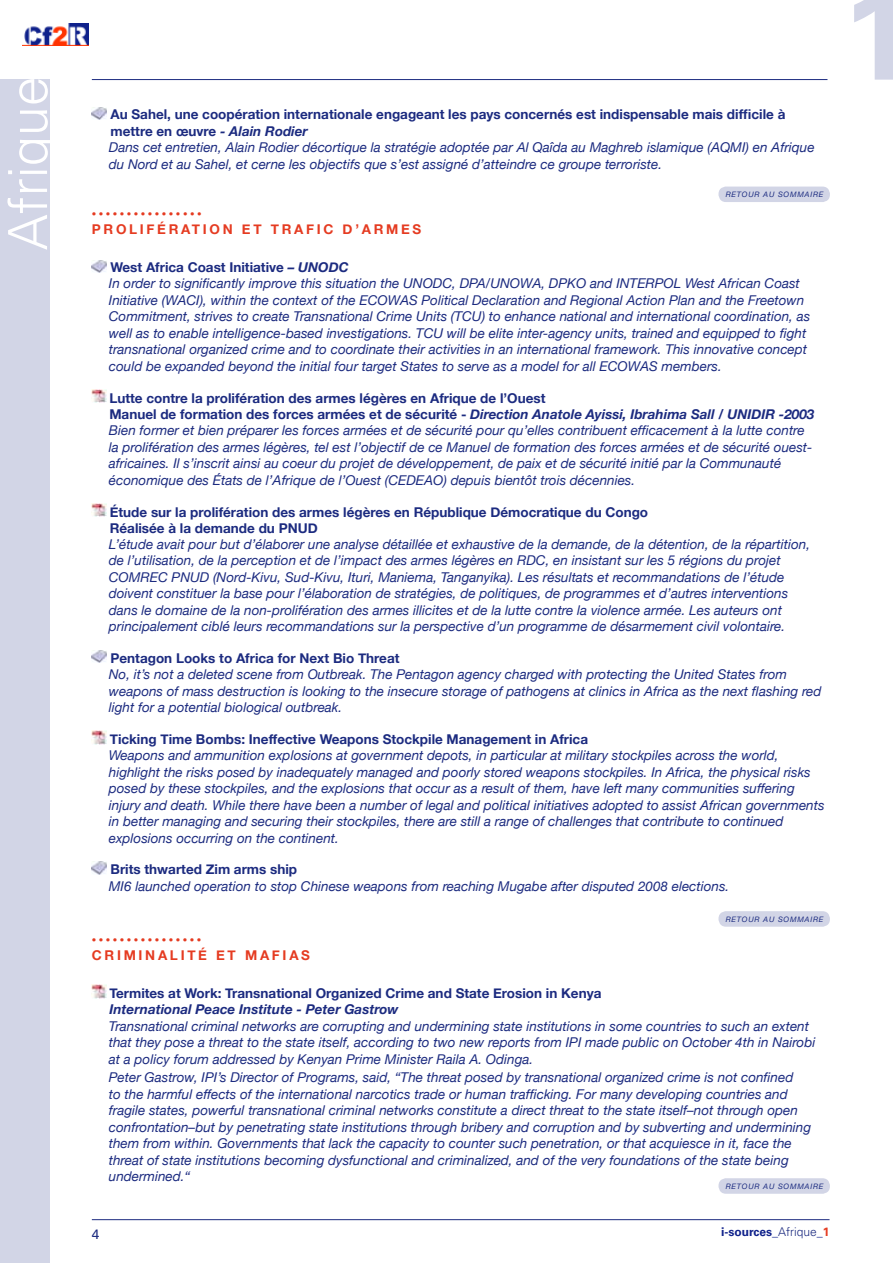
<style>
.page{position:relative;width:893px;height:1263px;background:#fff}
.page>*{position:absolute;margin:0;border:0;box-sizing:border-box;transform-origin:0 0}
.t1{font:700 126px "Univers";color:#d2d5e6}
.t2{font:300 54px "Univers";color:#fff}
.t3{font:italic 13.5px/16.5px "Helvetica Neue";color:#1c2b80}
.t4{font:700 13.5px/16.5px "Helvetica Neue";color:#1c2b80}
.t5{font:700 13.5px "Helvetica Neue";letter-spacing:.2em;color:#e53b21}
.t6{font:italic 700 13.5px "Helvetica Neue";color:#1c2b80}
.t7{font:13.5px "Univers";color:#1c2b80}
.t8{font:700 12px "Univers";color:#0f218b}
.t9{font:700 9px "Helvetica Neue";color:#e53b21}
.t10{font:9px "Helvetica Neue";color:#e53b21}
.t11{font:italic 7.5px "Helvetica Neue";letter-spacing:.1em;color:#1c2b80}
.s1{font-weight:700;font-style:normal}
.s2{font-weight:700}
.s3{font-weight:300;color:#1c2b80}
.s4{color:#e53b21}
</style>
<div class="page">
<div style="left:0;top:79px;width:50px;height:1184px;background:#d2d5e6"></div>
<img style="left:22px;top:23px;width:67px;height:22px">
<hr style="left:92px;top:79px;width:735px;height:1px;background:#1c2b80">
<hr style="left:92px;top:1219px;width:737px;height:1px;background:#1c2b80">
<img style="left:92px;top:107px;width:15px;height:12px">
<img style="left:92px;top:261px;width:15px;height:12px">
<img style="left:92px;top:389px;width:14px;height:14px">
<img style="left:92px;top:503px;width:14px;height:14px">
<img style="left:92px;top:651px;width:15px;height:12px">
<img style="left:92px;top:731px;width:14px;height:13px">
<img style="left:92px;top:862px;width:15px;height:12px">
<img style="left:92px;top:984px;width:14px;height:14px">
<div style="left:718px;top:1178px;width:112px;height:16px;background:#d2d5e6;border-radius:8px"></div>
<div style="left:718px;top:911px;width:112px;height:16px;background:#d2d5e6;border-radius:8px"></div>
<div style="left:718px;top:187px;width:112px;height:15px;background:#d2d5e6;border-radius:8px"></div>
<h2 class="t2" style="left:-5px;top:250px;width:176px;rotate:-90deg">Afrique</h2>
<p class="t3" style="left:109px;top:106px;width:707px"><span class="s1">Au Sahel, une coopération internationale engageant les pays concernés est indispensable mais difficile à mettre en œuvre</span> <span class="s2">- Alain Rodier<br></span>Dans cet entretien, Alain Rodier décortique la stratégie adoptée par Al Qaîda au Maghreb islamique (AQMI) en Afrique du Nord et au Sahel, et cerne les objectifs que s’est assigné d’atteindre ce groupe terroriste.</p>
<p class="t11" style="left:726px;top:190px;width:99px">RETOUR AU SOMMAIRE</p>
<p class="t9" style="left:92px;top:209px;width:111px">• • • • • • • • • • • • • • • •</p>
<p class="t5" style="left:92px;top:221px;width:331px">Prolifé ration et traf ic d’armes</p>
<p class="t3" style="left:109px;top:258px;width:703px"><span class="s1">West Africa Coast Initiative</span> <span class="s2">– unodc<br></span>In order to significantly improve this situation the UNODC, DPA/UNOWA, DPKO and INTERPOL West African Coast Initiative (WACI), within the context of the ECOWAS Political Declaration and Regional Action Plan and the Freetown Commitment, strives to create Transnational Crime Units (TCU) to enhance national and international coordination, as well as to enable intelligence-based investigations. TCU will be elite inter-agency units, trained and equipped to fight transnational organized crime and to coordinate their activities in an international framework. This innovative concept could be expanded beyond the initial four target States to serve as a model for all ECOWAS members.</p>
<p class="t3" style="left:109px;top:390px;width:707px"><span class="s1">Lutte contre la prolifération des armes légères en Afrique de l’Ouest<br>Manuel de formation des forces armées et de sécurité -</span> <span class="s2">Direction Anatole Ayissi, Ibrahima Sall / UNIDIR -2003<br></span>Bien former et bien préparer les forces armées et de sécurité pour qu’elles contribuent efficacement à la lutte contre la prolifération des armes légères, tel est l’objectif de ce Manuel de formation des forces armées et de sécurité ouest&shy;africaines. Il s’inscrit ainsi au coeur du projet de développement, de paix et de sécurité initié par la Communauté économique des États de l’Afrique de l’Ouest (CEDEAO) depuis bientôt trois décennies.</p>
<p class="t4" style="left:110px;top:503px;width:540px">Étude sur la prolifération des armes légères en République Démocratique du Congo<br>Réalisée à la demande du PNUD</p>
<p class="t3" style="left:109px;top:536px;width:703px">L’étude avait pour but d’élaborer une analyse détaillée et exhaustive de la demande, de la détention, de la répartition, de l’utilisation, de la perception et de l’impact des armes légères en RDC, en insistant sur les 5 régions du projet COMREC PNUD (Nord-Kivu, Sud-Kivu, Ituri, Maniema, Tanganyika). Les résultats et recommandations de l’étude doivent constituer la base pour l’élaboration de stratégies, de politiques, de programmes et d’autres interventions dans le domaine de la non-prolifération des armes illicites et de la lutte contre la violence armée. Les auteurs ont principalement ciblé leurs recommandations sur la perspective d’un programme de désarmement civil volontaire.</p>
<p class="t4" style="left:111px;top:649px;width:291px">Pentagon Looks to Africa for Next Bio Threat</p>
<p class="t3" style="left:109px;top:666px;width:714px">No, it’s not a deleted scene from Outbreak. The Pentagon agency charged with protecting the United States from weapons of mass destruction is looking to the insecure storage of pathogens at clinics in Africa as the next flashing red light for a potential biological outbreak.</p>
<p class="t4" style="left:110px;top:731px;width:480px">Ticking Time Bombs: Ineffective Weapons Stockpile Management in Africa</p>
<p class="t3" style="left:109px;top:747px;width:717px">Weapons and ammunition explosions at government depots, in particular at military stockpiles across the world, highlight the risks posed by inadequately managed and poorly stored weapons stockpiles. In Africa, the physical risks posed by these stockpiles, and the explosions that occur as a result of them, have left many communities suffering injury and death. While there have been a number of legal and political initiatives adopted to assist African governments in better managing and securing their stockpiles, there are still a range of challenges that contribute to continued explosions occurring on the continent.</p>
<p class="t4" style="left:111px;top:861px;width:188px">Brits thwarted Zim arms ship</p>
<p class="t3" style="left:109px;top:877px;width:622px">MI6 launched operation to stop Chinese weapons from reaching Mugabe after disputed 2008 elections.</p>
<p class="t11" style="left:726px;top:915px;width:99px">RETOUR AU SOMMAIRE</p>
<p class="t10" style="left:92px;top:935px;width:111px">• • • • • • • • • • • • • • • •</p>
<p class="t5" style="left:92px;top:947px;width:220px">Criminalité et maf ias</p>
<p class="t4" style="left:109px;top:984px;width:494px">Termites at Work: Transnational Organized Crime and State Erosion in Kenya</p>
<p class="t6" style="left:109px;top:1001px;width:290px">International Peace Institute - Peter Gastrow</p>
<p class="t3" style="left:109px;top:1017px;width:708px">Transnational criminal networks are corrupting and undermining state institutions in some countries to such an extent that they pose a threat to the state itself, according to two new reports from IPI made public on October 4th in Nairobi at a policy forum addressed by Kenyan Prime Minister Raila A. Odinga.</p>
<p class="t3" style="left:109px;top:1069px;width:704px">Peter Gastrow, IPI’s Director of Programs, said, “The threat posed by transnational organized crime is not confined<br>to the harmful effects of the international narcotics trade or human trafficking. For many developing countries and fragile states, powerful transnational criminal networks constitute a direct threat to the state itself–not through open confrontation–but by penetrating state institutions through bribery and corruption and by subverting and undermining them from within. Governments that lack the capacity to counter such penetration, or that acquiesce in it, face the threat of state institutions becoming dysfunctional and criminalized, and of the very foundations of the state being undermined.“</p>
<p class="t11" style="left:726px;top:1182px;width:99px">RETOUR AU SOMMAIRE</p>
<p class="t7" style="left:92px;top:1226px;width:9px">4</p>
<p class="t8" style="left:721px;top:1225px;width:110px">i-sources_<span class="s3">Afrique</span>_<span class="s4">1</span></p>
<h1 class="t1" style="left:842px;top:-39px;width:72px">1</h1>
</div>
